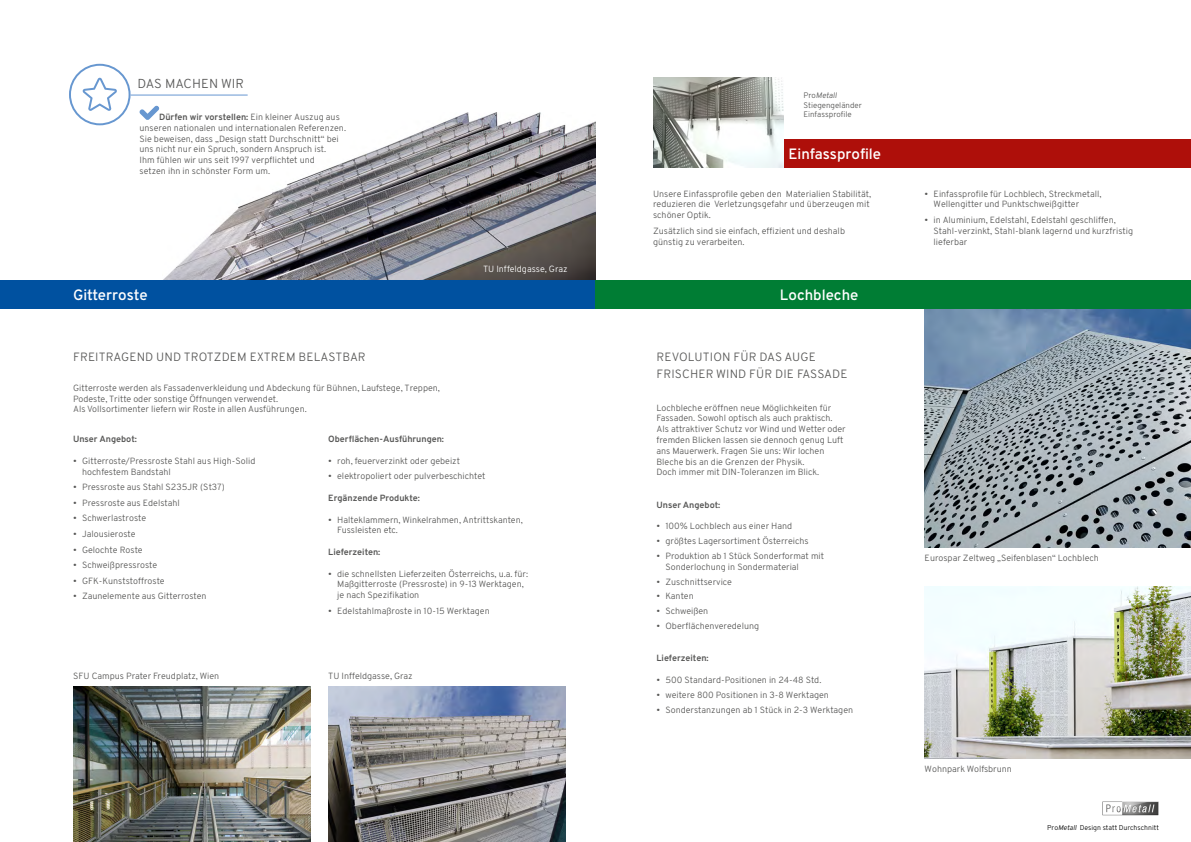
<style>
.page{position:relative;width:1191px;height:842px;background:#fff}
.page>*{position:absolute;margin:0;border:0;box-sizing:border-box;transform-origin:0 0}
.t1{font:600 15px "Overpass";color:#fff}
.t2{font:300 13px "Overpass";color:#575756}
.t3{font:300 12px/17px "Overpass";letter-spacing:.01em;color:#575756}
.t4{font:300 9px/10.8px "Overpass";color:#575756}
.t5{font:700 9px "Overpass";color:#575756}
.t6{font:300 9px "Overpass";color:#fff}
.t7{font:300 8px/9.6px "Overpass";color:#575756}
.t8{font:300 7px "Overpass";color:#000}
.s1{font-weight:700}
.s2{font-style:italic}
</style>
<div class="page">
<img style="left:162px;top:113px;width:433px;height:168px">
<img style="left:924px;top:309px;width:267px;height:239px">
<div style="left:0;top:281px;width:595px;height:28px;background:#0051a0"></div>
<div style="left:783px;top:139px;width:408px;height:28px;background:#ae0f0a"></div>
<div style="left:595px;top:281px;width:596px;height:28px;background:#007d34"></div>
<svg style="left:69px;top:64px;width:62px;height:61px"></svg>
<hr style="left:131px;top:95px;width:117px;height:1px;background:#6696d1">
<svg style="left:139px;top:105px;width:21px;height:15px"></svg>
<img style="left:73px;top:686px;width:237px;height:156px">
<img style="left:328px;top:686px;width:237px;height:156px">
<img style="left:653px;top:78px;width:130px;height:89px">
<img style="left:924px;top:586px;width:267px;height:173px">
<img style="left:1102px;top:802px;width:57px;height:14px">
<h2 class="t2" style="left:137px;top:75px;width:108px">DAS MACHEN WIR</h2>
<p class="t4" style="left:139px;top:111px;width:208px;text-indent:20px"><span class="s1">Dürfen wir vorstellen:</span> Ein kleiner Auszug aus unseren nationalen und internationalen Referenzen.<br>Sie beweisen, dass „Design statt Durchschnitt“ bei uns nicht nur ein Spruch, sondern Anspruch ist.<br>Ihm fühlen wir uns seit 1997 verpflichtet und<br>setzen ihn in schönster Form um.</p>
<h1 class="t1" style="left:73px;top:286px;width:76px">Gitterroste</h1>
<h3 class="t3" style="left:73px;top:349px;width:294px">FREITRAGEND UND TROTZDEM EXTREM BELASTBAR</h3>
<p class="t4" style="left:73px;top:382px;width:368px">Gitterroste werden als Fassadenverkleidung und Abdeckung für Bühnen, Laufstege, Treppen,<br>Podeste, Tritte oder sonstige Öffnungen verwendet.<br>Als Vollsortimenter liefern wir Roste in allen Ausführungen.</p>
<p class="t6" style="left:483px;top:264px;width:86px">TU Inffeldgasse, Graz</p>
<p class="t5" style="left:73px;top:433px;width:65px">Unser Angebot:</p>
<p class="t4" style="left:82px;top:455px;width:175px;text-indent:-9px">• Gitterroste/Pressroste Stahl aus High-Solid hochfestem Bandstahl</p>
<p class="t4" style="left:73px;top:482px;width:153px">• Pressroste aus Stahl S235JR (St37)</p>
<p class="t4" style="left:73px;top:497px;width:108px">• Pressroste aus Edelstahl</p>
<p class="t4" style="left:73px;top:513px;width:75px">• Schwerlastroste</p>
<p class="t4" style="left:73px;top:528px;width:64px">• Jalousieroste</p>
<p class="t4" style="left:73px;top:544px;width:71px">• Gelochte Roste</p>
<p class="t4" style="left:73px;top:560px;width:86px">• Schweißpressroste</p>
<p class="t4" style="left:73px;top:575px;width:93px">• GFK-Kunststoffroste</p>
<p class="t4" style="left:73px;top:591px;width:135px">• Zaunelemente aus Gitterrosten</p>
<p class="t4" style="left:73px;top:671px;width:148px">SFU Campus Prater Freudplatz, Wien</p>
<p class="t5" style="left:328px;top:433px;width:117px">Oberflächen-Ausführungen:</p>
<p class="t4" style="left:328px;top:455px;width:133px">• roh, feuerverzinkt oder gebeizt</p>
<p class="t4" style="left:328px;top:471px;width:159px">• elektropoliert oder pulverbeschichtet</p>
<p class="t5" style="left:328px;top:492px;width:93px">Ergänzende Produkte:</p>
<p class="t4" style="left:337px;top:514px;width:187px;text-indent:-9px">• Halteklammern, Winkelrahmen, Antrittskanten,<br>Fussleisten etc.</p>
<p class="t5" style="left:328px;top:546px;width:54px">Lieferzeiten:</p>
<p class="t4" style="left:337px;top:568px;width:192px;text-indent:-9px">• die schnellsten Lieferzeiten Österreichs, u.a. für:<br>Maßgitterroste (Pressroste) in 9-13 Werktagen, je nach Spezifikation</p>
<p class="t4" style="left:328px;top:605px;width:163px">• Edelstahlmaßroste in 10-15 Werktagen</p>
<p class="t4" style="left:328px;top:671px;width:86px">TU Inffeldgasse, Graz</p>
<p class="t7" style="left:803px;top:91px;width:60px">Pro<span class="s2">Metall<br></span>Stiegengeländer<br>Einfassprofile</p>
<h1 class="t1" style="left:788px;top:144px;width:94px">Einfassprofile</h1>
<p class="t4" style="left:653px;top:188px;width:219px">Unsere Einfassprofile geben den Materialien Stabilität, reduzieren die Verletzungsgefahr und überzeugen mit schöner Optik.</p>
<p class="t4" style="left:653px;top:225px;width:193px">Zusätzlich sind sie einfach, effizient und deshalb günstig zu verarbeiten.</p>
<h1 class="t1" style="left:780px;top:286px;width:80px">Lochbleche</h1>
<h3 class="t3" style="left:656px;top:349px;width:192px">REVOLUTION FÜR DAS AUGE<br>FRISCHER WIND FÜR DIE FASSADE</h3>
<p class="t4" style="left:656px;top:402px;width:191px">Lochbleche eröffnen neue Möglichkeiten für Fassaden. Sowohl optisch als auch praktisch.<br>Als attraktiver Schutz vor Wind und Wetter oder fremden Blicken lassen sie dennoch genug Luft ans Mauerwerk. Fragen Sie uns: Wir lochen Bleche bis an die Grenzen der Physik.<br>Doch immer mit DIN-Toleranzen im Blick.</p>
<p class="t5" style="left:656px;top:499px;width:65px">Unser Angebot:</p>
<p class="t4" style="left:656px;top:521px;width:137px">• 100% Lochblech aus einer Hand</p>
<p class="t4" style="left:656px;top:536px;width:154px">• größtes Lagersortiment Österreichs</p>
<p class="t4" style="left:665px;top:550px;width:160px;text-indent:-9px">• Produktion ab 1 Stück Sonderformat mit<br>Sonderlochung in Sondermaterial</p>
<p class="t4" style="left:656px;top:576px;width:77px">• Zuschnittservice</p>
<p class="t4" style="left:656px;top:591px;width:39px">• Kanten</p>
<p class="t4" style="left:656px;top:606px;width:53px">• Schweißen</p>
<p class="t4" style="left:656px;top:620px;width:104px">• Oberflächenveredelung</p>
<p class="t5" style="left:656px;top:653px;width:54px">Lieferzeiten:</p>
<p class="t4" style="left:656px;top:674px;width:166px">• 500 Standard-Positionen in 24-48 Std.</p>
<p class="t4" style="left:656px;top:689px;width:174px">• weitere 800 Positionen in 3-8 Werktagen</p>
<p class="t4" style="left:656px;top:704px;width:198px">• Sonderstanzungen ab 1 Stück in 2-3 Werktagen</p>
<p class="t4" style="left:933px;top:188px;width:169px;text-indent:-9px">• Einfassprofile für Lochblech, Streckmetall,<br>Wellengitter und Punktschweißgitter</p>
<p class="t4" style="left:933px;top:215px;width:201px;text-indent:-9px">• in Aluminium, Edelstahl, Edelstahl geschliffen,<br>Stahl-verzinkt, Stahl-blank lagernd und kurzfristig lieferbar</p>
<p class="t4" style="left:924px;top:552px;width:176px">Eurospar Zeltweg „Seifenblasen“ Lochblech</p>
<p class="t4" style="left:924px;top:763px;width:89px">Wohnpark Wolfsbrunn</p>
<p class="t8" style="left:1047px;top:823px;width:113px">Pro<span class="s2">Metall</span> Design statt Durchschnitt</p>
</div>
